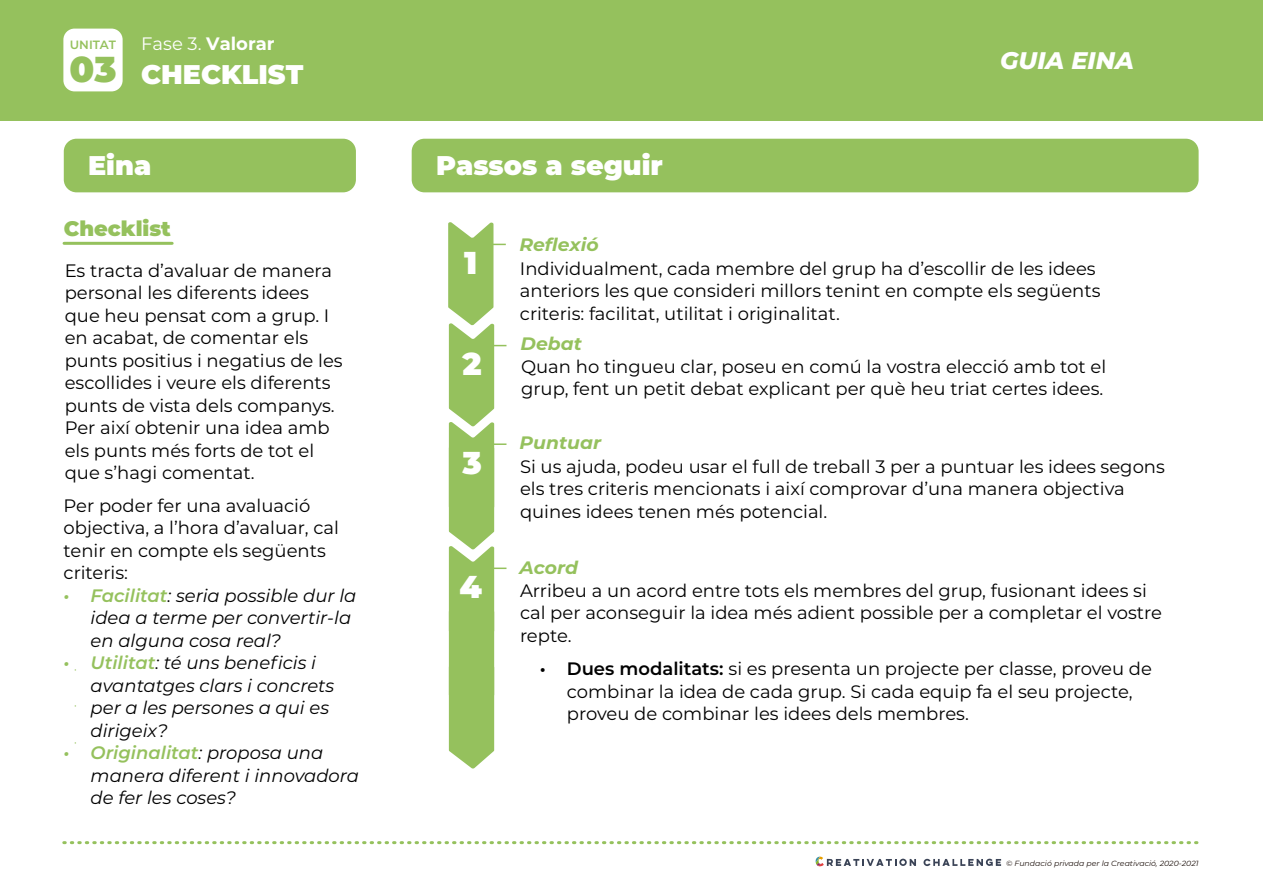
<style>
.page{position:relative;width:1263px;height:893px;background:#fff}
.page>*{position:absolute;margin:0;border:0;box-sizing:border-box;transform-origin:0 0}
.t1{font:900 36px "Montserrat";color:#95c15d}
.t2{font:900 31.65px "Montserrat";color:#fff}
.t3{font:900 27px "Montserrat";color:#fff}
.t4{font:italic 800 24px "Montserrat";color:#fff}
.t5{font:900 21px "Montserrat";color:#95c15d}
.t6{font:18px/22.5px "Montserrat";color:#000}
.t7{font:italic 18px/22.5px "Montserrat";color:#000}
.t8{font:italic 700 18px "Montserrat";color:#95c15d;scale:1.04 1}
.t9{font:700 18px "Montserrat";color:#fff}
.t10{font:13.5px "Raleway";color:#95c15d;scale:1.04 1}
.t11{font:600 12px "Montserrat";color:#95c15d}
.t12{font:italic 7.5px "Montserrat";color:#1e120d;scale:1.04 1}
.s1{font-weight:400}
.s2{font-weight:600;color:#95c15d}
.s3{font-weight:600}
</style>
<div class="page">
<div style="left:64px;top:139px;width:292px;height:53px;background:#95c15d;border-radius:13px"></div>
<div style="left:412px;top:139px;width:786px;height:53px;background:#95c15d;border-radius:13px"></div>
<hr style="left:64px;top:242px;width:108px;height:3px;background:#95c15d">
<svg style="left:64px;top:841px;width:1134px;height:3px"></svg>
<svg style="left:923px;top:858px;width:78px;height:8px"></svg>
<svg style="left:816px;top:857px;width:100px;height:9px"></svg>
<div style="left:0;top:0;width:1263px;height:120px;background:#95c15d"></div>
<div style="left:63px;top:29px;width:60px;height:62px;background:#fff;border-radius:11px"></div>
<svg style="left:448px;top:222px;width:58px;height:547px"></svg>
<p class="t11" style="left:70px;top:36px;width:48px">UNITAT</p>
<h1 class="t1" style="left:69px;top:42px;width:49px">03</h1>
<p class="t9" style="left:141px;top:31px;width:135px"><span class="s1">Fase 3.</span> Valorar</p>
<h3 class="t3" style="left:141px;top:54px;width:164px">CHECKLIST</h3>
<h3 class="t3" style="left:88px;top:145px;width:65px">Eina</h3>
<p class="t5" style="left:64px;top:213px;width:109px">Checklist</p>
<p class="t6" style="left:65px;top:258px;width:279px">Es tracta d’avaluar de manera personal les diferents idees que heu pensat com a grup. I en acabat, de comentar els punts positius i negatius de les escollides i veure els diferents punts de vista dels companys.<br>Per així obtenir una idea amb els punts més forts de tot el que s’hagi comentat.</p>
<p class="t6" style="left:64px;top:493px;width:277px">Per poder fer una avaluació objectiva, a l’hora d’avaluar, cal tenir en compte els següents criteris:</p>
<p class="t7" style="left:91px;top:583px;width:267px;text-indent:-27px"><span class="s2">• Facilitat</span>: seria possible dur la idea a terme per convertir-la en alguna cosa real?</p>
<p class="t7" style="left:91px;top:651px;width:245px;text-indent:-27px"><span class="s2">• Utilitat</span>: té uns beneficis i avantatges clars i concrets per a les persones a qui es dirigeix?</p>
<p class="t7" style="left:91px;top:741px;width:270px;text-indent:-27px"><span class="s2">• Originalitat</span>: proposa una manera diferent i innovadora de fer les coses?</p>
<p class="t10" style="left:74px;top:661px;width:4px">·</p>
<p class="t10" style="left:74px;top:698px;width:4px">·</p>
<p class="t10" style="left:74px;top:735px;width:4px">·</p>
<h3 class="t3" style="left:436px;top:145px;width:228px">Passos a seguir</h3>
<h3 class="t4" style="left:1000px;top:43px;width:135px">GUIA EINA</h3>
<h2 class="t2" style="left:464px;top:239px;width:15px">1</h2>
<h2 class="t2" style="left:463px;top:340px;width:21px">2</h2>
<h2 class="t2" style="left:463px;top:438px;width:21px">3</h2>
<h2 class="t2" style="left:459px;top:563px;width:24px">4</h2>
<p class="t8" style="left:519px;top:232px;width:78px">Reflexió</p>
<p class="t6" style="left:520px;top:256px;width:582px">Individualment, cada membre del grup ha d’escollir de les idees anteriors les que consideri millors tenint en compte els següents criteris: facilitat, utilitat i originalitat.</p>
<p class="t8" style="left:520px;top:330px;width:60px">Debat</p>
<p class="t6" style="left:521px;top:355px;width:587px">Quan ho tingueu clar, poseu en comú la vostra elecció amb tot el grup, fent un petit debat explicant per què heu triat certes idees.</p>
<p class="t8" style="left:519px;top:430px;width:80px">Puntuar</p>
<p class="t6" style="left:520px;top:454px;width:646px">Si us ajuda, podeu usar el full de treball 3 per a puntuar les idees segons els tres criteris mencionats i així comprovar d’una manera objectiva quines idees tenen més potencial.</p>
<p class="t8" style="left:519px;top:554px;width:58px">Acord</p>
<p class="t6" style="left:520px;top:579px;width:644px">Arribeu a un acord entre tots els membres del grup, fusionant idees si cal per aconseguir la idea més adient possible per a completar el vostre repte.</p>
<p class="t6" style="left:567px;top:657px;width:587px;text-indent:-27px"><span class="s3">• Dues modalitats:</span> si es presenta un projecte per classe, proveu de combinar la idea de cada grup. Si cada equip fa el seu projecte, proveu de combinar les idees dels membres.</p>
<p class="t12" style="left:1006px;top:858px;width:187px">© Fundació privada per la Creativació, 2020-2021</p>
</div>
